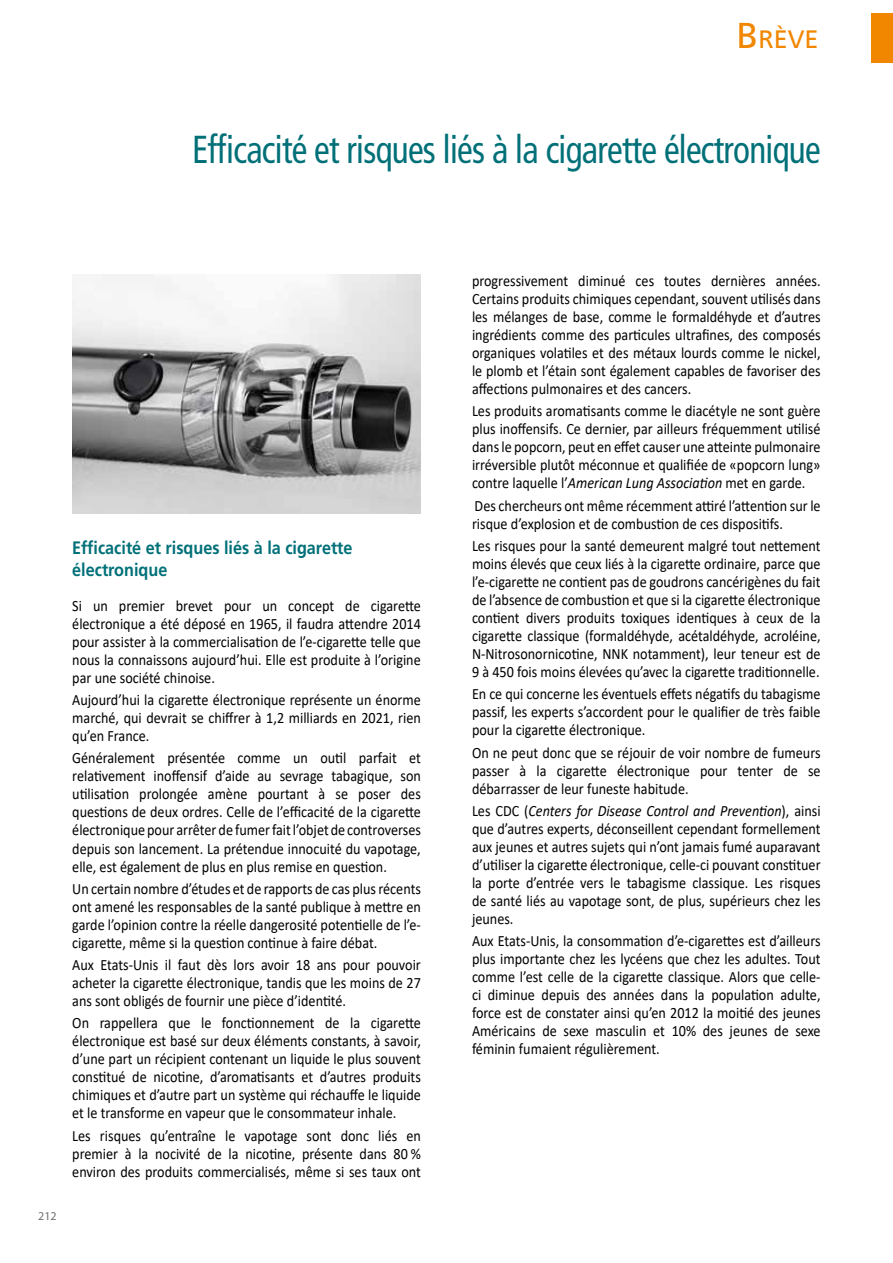
<style>
.page{position:relative;width:893px;height:1263px;background:#fff}
.page>*{position:absolute;margin:0;border:0;box-sizing:border-box;transform-origin:0 0}
.t1{font:condensed 39px "Frutiger LT Std";letter-spacing:-.02em;color:#007078;scale:.9 1}
.t2{font:25.2px "Frutiger LT Std";color:#f18700}
.t3{font:700 18px/21.6px "Frutiger LT Std";color:#007078;scale:.9 1}
.t4{font:15.75px/18px "Calibri";color:#000;text-align:justify;scale:.9 1}
.t5{font:12px "Myriad Pro";color:#706f6f}
.s1{font-size:36px}
.s2{font-style:italic}
</style>
<div class="page">
<div style="left:872px;top:13px;width:21px;height:49px;background:#f18700"></div>
<img style="left:72px;top:274px;width:349px;height:239px">
<h2 class="t2" style="left:736px;top:25px;width:84px"><span class="s1">B</span>RÈVE</h2>
<h1 class="t1" style="left:192px;top:127px;width:700px">Efficacité et risques liés à la cigarette électronique</h1>
<p class="t5" style="left:38px;top:1210px;width:20px">212</p>
<p class="t3" style="left:72px;top:537px;width:313px">Efficacité et risques liés à la cigarette électronique</p>
<p class="t4" style="left:72px;top:596px;width:389px">Si un premier brevet pour un concept de cigarette électronique a été déposé en 1965, il faudra attendre 2014 pour assister à la commercialisation de l’e-cigarette telle que nous la connaissons aujourd’hui. Elle est produite à l’origine par une société chinoise.</p>
<p class="t4" style="left:72px;top:690px;width:389px">Aujourd’hui la cigarette électronique représente un énorme marché, qui devrait se chiffrer à 1,2 milliards en 2021, rien qu’en France.</p>
<p class="t4" style="left:72px;top:749px;width:389px">Généralement présentée comme un outil parfait et relativement inoffensif d’aide au sevrage tabagique, son utilisation prolongée amène pourtant à se poser des questions de deux ordres. Celle de l’efficacité de la cigarette électronique pour arrêter de fumer fait l’objet de controverses depuis son lancement. La prétendue innocuité du vapotage, elle, est également de plus en plus remise en question.</p>
<p class="t4" style="left:72px;top:879px;width:389px">Un certain nombre d’études et de rapports de cas plus récents ont amené les responsables de la santé publique à mettre en garde l’opinion contre la réelle dangerosité potentielle de l’e&shy;cigarette, même si la question continue à faire débat.</p>
<p class="t4" style="left:72px;top:955px;width:389px">Aux Etats-Unis il faut dès lors avoir 18 ans pour pouvoir acheter la cigarette électronique, tandis que les moins de 27 ans sont obligés de fournir une pièce d’identité.</p>
<p class="t4" style="left:72px;top:1014px;width:389px">On rappellera que le fonctionnement de la cigarette électronique est basé sur deux éléments constants, à savoir, d’une part un récipient contenant un liquide le plus souvent constitué de nicotine, d’aromatisants et d’autres produits chimiques et d’autre part un système qui réchauffe le liquide et le transforme en vapeur que le consommateur inhale.</p>
<p class="t4" style="left:72px;top:1126px;width:389px">Les risques qu’entraîne le vapotage sont donc liés en premier à la nocivité de la nicotine, présente dans 80 % environ des produits commercialisés, même si ses taux ont</p>
<p class="t4" style="left:472px;top:272px;width:389px">progressivement diminué ces toutes dernières années.<br>Certains produits chimiques cependant, souvent utilisés dans les mélanges de base, comme le formaldéhyde et d’autres ingrédients comme des particules ultrafines, des composés organiques volatiles et des métaux lourds comme le nickel, le plomb et l’étain sont également capables de favoriser des affections pulmonaires et des cancers.</p>
<p class="t4" style="left:472px;top:402px;width:389px">Les produits aromatisants comme le diacétyle ne sont guère plus inoffensifs. Ce dernier, par ailleurs fréquemment utilisé dans le popcorn, peut en effet causer une atteinte pulmonaire irréversible plutôt méconnue et qualifiée de «popcorn lung» contre laquelle l’<span class="s2">American Lung Association</span> met en garde.</p>
<p class="t4" style="left:472px;top:496px;width:389px">Des chercheurs ont même récemment attiré l’attention sur le risque d’explosion et de combustion de ces dispositifs.</p>
<p class="t4" style="left:472px;top:536px;width:389px">Les risques pour la santé demeurent malgré tout nettement moins élevés que ceux liés à la cigarette ordinaire, parce que l’e-cigarette ne contient pas de goudrons cancérigènes du fait de l’absence de combustion et que si la cigarette électronique contient divers produits toxiques identiques à ceux de la cigarette classique (formaldéhyde, acétaldéhyde, acroléine, N-Nitrosonornicotine, NNK notamment), leur teneur est de 9 à 450 fois moins élevées qu’avec la cigarette traditionnelle.</p>
<p class="t4" style="left:472px;top:685px;width:389px">En ce qui concerne les éventuels effets négatifs du tabagisme passif, les experts s’accordent pour le qualifier de très faible pour la cigarette électronique.</p>
<p class="t4" style="left:472px;top:743px;width:389px">On ne peut donc que se réjouir de voir nombre de fumeurs passer à la cigarette électronique pour tenter de se débarrasser de leur funeste habitude.</p>
<p class="t4" style="left:472px;top:801px;width:389px">Les CDC (<span class="s2">Centers for Disease Control and Prevention</span>), ainsi que d’autres experts, déconseillent cependant formellement aux jeunes et autres sujets qui n’ont jamais fumé auparavant d’utiliser la cigarette électronique, celle-ci pouvant constituer la porte d’entrée vers le tabagisme classique. Les risques de santé liés au vapotage sont, de plus, supérieurs chez les jeunes.</p>
<p class="t4" style="left:472px;top:931px;width:389px">Aux Etats-Unis, la consommation d’e-cigarettes est d’ailleurs plus importante chez les lycéens que chez les adultes. Tout comme l’est celle de la cigarette classique. Alors que celle&shy;ci diminue depuis des années dans la population adulte, force est de constater ainsi qu’en 2012 la moitié des jeunes Américains de sexe masculin et 10% des jeunes de sexe féminin fumaient régulièrement.</p>
</div>
